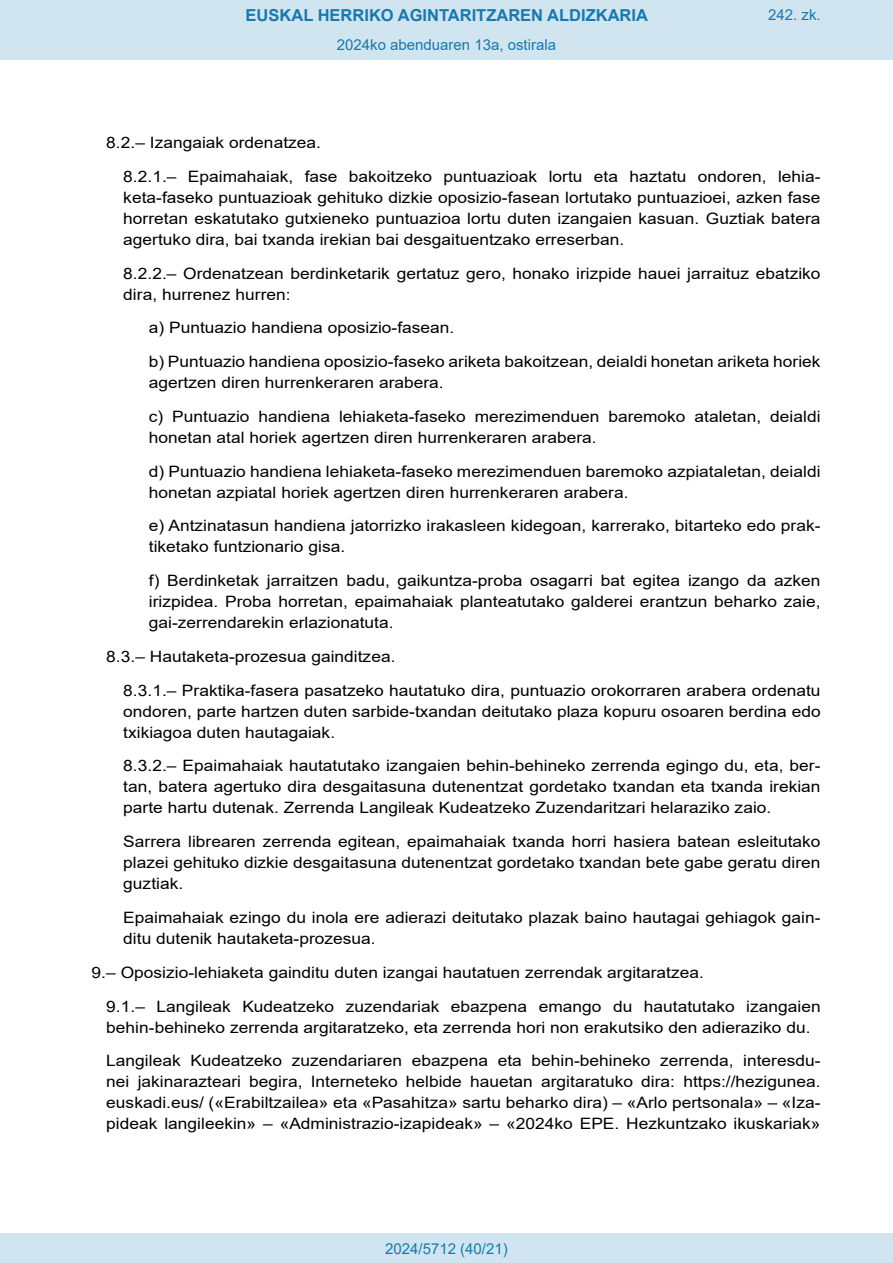
<style>
.page{position:relative;width:893px;height:1263px;background:#fff}
.page>*{position:absolute;margin:0;border:0;box-sizing:border-box;transform-origin:0 0}
.t1{font:700 16.5px "Arial";color:#1879ad}
.BOPVDetalle2{font:15.6px/21px "Arial";color:#000;text-align:justify;scale:1.11 1}
.BOPVDetalle3{font:15.6px/21px "Arial";color:#000;scale:1.11 1}
.BOPVDetalle1{font:15.6px/21px "Arial";color:#000;scale:1.11 1}
.BOPVDetalle{font:15.6px "Arial";color:#000;scale:1.11 1}
.Paginacion_Centro{font:15px "Arial";color:#1879ad}
</style>
<div class="page">
<div style="left:0;top:0;width:893px;height:60px;background:#d0e5f0"></div>
<div style="left:0;top:1233px;width:893px;height:30px;background:#d0e5f0"></div>
<p class="t1" style="left:246px;top:3px;width:404px">EUSKAL HERRIKO AGINTARITZAREN ALDIZKARIA</p>
<p class="Paginacion_Centro" style="left:337px;top:35px;width:221px">2024ko abenduaren 13a, ostirala</p>
<p class="Paginacion_Centro" style="left:768px;top:5px;width:54px">242. zk.</p>
<p class="BOPVDetalle1" style="left:106px;top:132px;width:195px">8.2.– Izangaiak ordenatzea.</p>
<p class="BOPVDetalle2" style="left:123px;top:166px;width:630px">8.2.1.– Epaimahaiak, fase bakoitzeko puntuazioak lortu eta haztatu ondoren, lehia&shy;keta-faseko puntuazioak gehituko dizkie oposizio-fasean lortutako puntuazioei, azken fase horretan eskatutako gutxieneko puntuazioa lortu duten izangaien kasuan. Guztiak batera agertuko dira, bai txanda irekian bai desgaituentzako erreserban.</p>
<p class="BOPVDetalle2" style="left:123px;top:263px;width:630px">8.2.2.– Ordenatzean berdinketarik gertatuz gero, honako irizpide hauei jarraituz ebatziko dira, hurrenez hurren:</p>
<p class="BOPVDetalle3" style="left:149px;top:317px;width:277px">a) Puntuazio handiena oposizio-fasean.</p>
<p class="BOPVDetalle3" style="left:149px;top:351px;width:607px">b) Puntuazio handiena oposizio-faseko ariketa bakoitzean, deialdi honetan ariketa horiek agertzen diren hurrenkeraren arabera.</p>
<p class="BOPVDetalle3" style="left:149px;top:406px;width:607px">c) Puntuazio handiena lehiaketa-faseko merezimenduen baremoko ataletan, deialdi honetan atal horiek agertzen diren hurrenkeraren arabera.</p>
<p class="BOPVDetalle3" style="left:149px;top:461px;width:607px">d) Puntuazio handiena lehiaketa-faseko merezimenduen baremoko azpiataletan, deialdi honetan azpiatal horiek agertzen diren hurrenkeraren arabera.</p>
<p class="BOPVDetalle3" style="left:149px;top:515px;width:607px">e) Antzinatasun handiena jatorrizko irakasleen kidegoan, karrerako, bitarteko edo prak&shy;tiketako funtzionario gisa.</p>
<p class="BOPVDetalle3" style="left:149px;top:570px;width:607px;text-align:justify">f) Berdinketak jarraitzen badu, gaikuntza-proba osagarri bat egitea izango da azken irizpidea. Proba horretan, epaimahaiak planteatutako galderei erantzun beharko zaie, gai-zerrendarekin erlazionatuta.</p>
<p class="BOPVDetalle1" style="left:106px;top:646px;width:262px">8.3.– Hautaketa-prozesua gainditzea.</p>
<p class="BOPVDetalle2" style="left:123px;top:680px;width:630px">8.3.1.– Praktika-fasera pasatzeko hautatuko dira, puntuazio orokorraren arabera ordenatu ondoren, parte hartzen duten sarbide-txandan deitutako plaza kopuru osoaren berdina edo txikiagoa duten hautagaiak.</p>
<p class="BOPVDetalle2" style="left:123px;top:755px;width:630px">8.3.2.– Epaimahaiak hautatutako izangaien behin-behineko zerrenda egingo du, eta, ber&shy;tan, batera agertuko dira desgaitasuna dutenentzat gordetako txandan eta txanda irekian parte hartu dutenak. Zerrenda Langileak Kudeatzeko Zuzendaritzari helaraziko zaio.</p>
<p class="BOPVDetalle2" style="left:123px;top:831px;width:630px">Sarrera librearen zerrenda egitean, epaimahaiak txanda horri hasiera batean esleitutako plazei gehituko dizkie desgaitasuna dutenentzat gordetako txandan bete gabe geratu diren guztiak.</p>
<p class="BOPVDetalle2" style="left:123px;top:907px;width:630px">Epaimahaiak ezingo du inola ere adierazi deitutako plazak baino hautagai gehiagok gain&shy;ditu dutenik hautaketa-prozesua.</p>
<p class="BOPVDetalle" style="left:92px;top:961px;width:553px">9.– Oposizio-lehiaketa gainditu duten izangai hautatuen zerrendak argitaratzea.</p>
<p class="BOPVDetalle1" style="left:106px;top:995px;width:645px">9.1.– Langileak Kudeatzeko zuzendariak ebazpena emango du hautatutako izangaien behin-behineko zerrenda argitaratzeko, eta zerrenda hori non erakutsiko den adieraziko du.</p>
<p class="BOPVDetalle1" style="left:106px;top:1050px;width:645px;text-align:justify">Langileak Kudeatzeko zuzendariaren ebazpena eta behin-behineko zerrenda, interesdu&shy;nei jakinarazteari begira, Interneteko helbide hauetan argitaratuko dira: https://hezigunea. euskadi.eus/ («Erabiltzailea» eta «Pasahitza» sartu beharko dira) – «Arlo pertsonala» – «Iza&shy;pideak langileekin» – «Administrazio-izapideak» – «2024ko EPE. Hezkuntzako ikuskariak»</p>
<p class="Paginacion_Centro" style="left:385px;top:1238px;width:124px">2024/5712 (40/21)</p>
</div>
